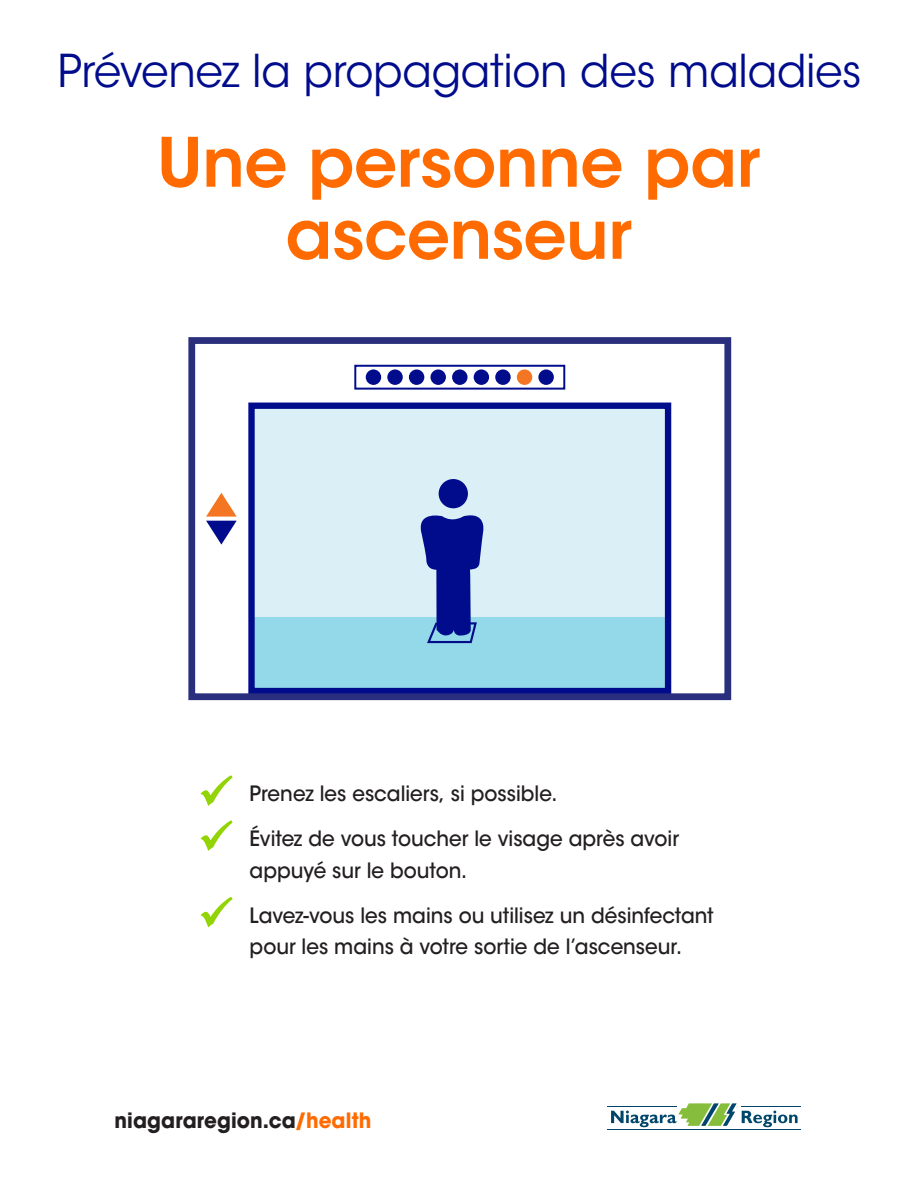
<style>
.page{position:relative;width:918px;height:1188px;background:#fff}
.page>*{position:absolute;margin:0;border:0;box-sizing:border-box;transform-origin:0 0}
.t1{font:600 67.5px/72px "ITC Avant Garde Std";letter-spacing:-.005em;color:#ff6b00;text-align:center}
.t2{font:45px "ITC Avant Garde Std";letter-spacing:-.005em;color:#000c8c;scale:.96 1}
.t3{font:500 21px/31.5px "ITC Avant Garde Std";color:#231f20;scale:.95 1}
.t4{font:700 21px "ITC Avant Garde Std";letter-spacing:.005em;color:#231f20;scale:.95 1}
.s1{color:#93d50a}
.s2{color:#ff6b00}
</style>
<div class="page">
<svg style="left:611px;top:1103px;width:187px;height:24px"></svg>
<hr style="left:607px;top:1129px;width:194px;height:1px;background:#00466b">
<hr style="left:607px;top:1106px;width:69px;height:1px;background:#00466b">
<hr style="left:741px;top:1106px;width:59px;height:1px;background:#00466b">
<div style="left:252px;top:405px;width:416px;height:291px;background:#daf0f6"></div>
<div style="left:252px;top:617px;width:416px;height:80px;background:#93d9e9"></div>
<div style="left:439px;top:479px;width:29px;height:29px;background:#000c8c;border-radius:50%"></div>
<div style="left:248px;top:403px;width:423px;height:291px;border:6px solid #000c8c"></div>
<div style="left:188px;top:337px;width:543px;height:363px;border:7px solid #292f7c"></div>
<div style="left:354px;top:365px;width:211px;height:25px;border:2px solid #000c8c"></div>
<div style="left:452px;top:369px;width:16px;height:16px;background:#000c8c;border-radius:50%"></div>
<div style="left:474px;top:369px;width:15px;height:16px;background:#000c8c;border-radius:50%"></div>
<div style="left:495px;top:369px;width:16px;height:16px;background:#000c8c;border-radius:50%"></div>
<div style="left:517px;top:369px;width:15px;height:16px;background:#f47622;border-radius:50%"></div>
<div style="left:538px;top:369px;width:16px;height:16px;background:#000c8c;border-radius:50%"></div>
<div style="left:366px;top:369px;width:15px;height:16px;background:#000c8c;border-radius:50%"></div>
<div style="left:387px;top:369px;width:16px;height:16px;background:#000c8c;border-radius:50%"></div>
<div style="left:409px;top:369px;width:15px;height:16px;background:#000c8c;border-radius:50%"></div>
<div style="left:430px;top:369px;width:16px;height:16px;background:#000c8c;border-radius:50%"></div>
<svg style="left:206px;top:493px;width:31px;height:52px"></svg>
<svg style="left:420px;top:515px;width:64px;height:129px"></svg>
<p class="t2" style="left:58px;top:44px;width:839px">Prévenez la propagation des maladies</p>
<p class="t1" style="left:157px;top:126px;width:605px">Une personne par ascenseur</p>
<p class="t3" style="left:199px;top:778px;width:379px"><span class="s1">✓</span> Prenez les escaliers, si possible.</p>
<p class="t3" style="left:250px;top:823px;width:454px;text-indent:-51px"><span class="s1">✓</span> Évitez de vous toucher le visage après avoir appuyé sur le bouton.</p>
<p class="t3" style="left:250px;top:899px;width:490px;text-indent:-51px"><span class="s1">✓</span> Lavez-vous les mains ou utilisez un désinfectant pour les mains à votre sortie de l’ascenseur.</p>
<p class="t4" style="left:115px;top:1106px;width:272px">niagararegion.ca<span class="s2">/health</span></p>
</div>
